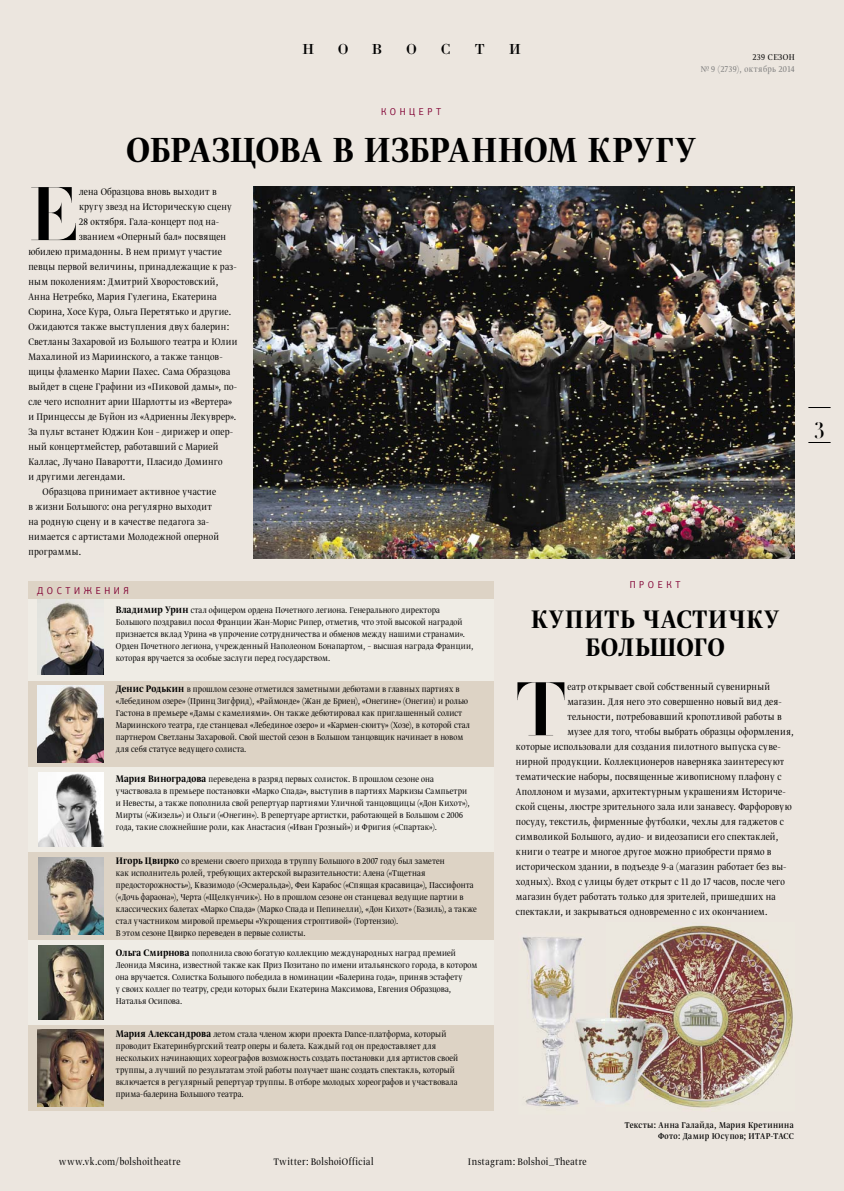
<style>
.page{position:relative;width:844px;height:1191px;background:#fff}
.page>*{position:absolute;margin:0;border:0;box-sizing:border-box;transform-origin:0 0}
.t1{font:74.75px "Borjomi Light C";color:#000}
.t2{font:41.25px "Greta Dis Nar Pro Med";letter-spacing:.005em;color:#000}
.t3{font:30px/28.8px "Greta Dis Nar Pro Med";letter-spacing:.03em;color:#000;text-align:center}
.t4{font:22.62px "Borjomi Light C";color:#000}
.t5{font:15px "Borjomi C";color:#000}
.t6{font:11.25px "Greta Dis Nar Pro Lig";letter-spacing:.03em;color:#000}
.t7{font:11.25px "Greta Dis Nar Pro Lig";letter-spacing:.01em;color:#000}
.t8{font:10px/12px "Greta Dis Nar Pro Lig";letter-spacing:.015em;color:#000}
.t9{font:10px/11.2px "Greta Dis Nar Pro Reg";letter-spacing:.04em;color:#000;text-align:right}
.t10{font:10px "PF Agora Sans Pro";letter-spacing:.4em;color:#810033;scale:.9 1}
.t11{font:10px "Greta Dis Nar Pro Lig";letter-spacing:.055em;color:#7c7c7c}
.s1{font-family:"Greta Dis Nar Pro Med";font-size:11.25px}
</style>
<div class="page">
<div style="left:0;top:0;width:843px;height:1191px;background:#ece6df"></div>
<div style="left:28px;top:580px;width:465px;height:530px;background:#ddd3c5"></div>
<div style="left:28px;top:599px;width:465px;height:81px;background:#efece5"></div>
<div style="left:28px;top:767px;width:465px;height:85px;background:#efece5"></div>
<div style="left:28px;top:940px;width:465px;height:84px;background:#efece5"></div>
<img style="left:38px;top:945px;width:65px;height:74px">
<img style="left:38px;top:772px;width:65px;height:74px">
<img style="left:38px;top:599px;width:65px;height:75px">
<img style="left:38px;top:1029px;width:65px;height:77px">
<img style="left:38px;top:857px;width:65px;height:77px">
<img style="left:38px;top:685px;width:65px;height:77px">
<img style="left:609px;top:925px;width:184px;height:183px">
<img style="left:585px;top:1013px;width:83px;height:93px">
<img style="left:522px;top:937px;width:63px;height:170px">
<img style="left:253px;top:186px;width:541px;height:372px">
<svg style="left:808px;top:442px;width:22px;height:1px"></svg>
<svg style="left:808px;top:407px;width:22px;height:1px"></svg>
<h3 class="t5" style="left:302px;top:43px;width:13px">Н</h3>
<h3 class="t5" style="left:338px;top:43px;width:12px">О</h3>
<h3 class="t5" style="left:372px;top:43px;width:12px">В</h3>
<h3 class="t5" style="left:406px;top:43px;width:12px">О</h3>
<h3 class="t5" style="left:441px;top:43px;width:12px">С</h3>
<h3 class="t5" style="left:474px;top:43px;width:12px">Т</h3>
<h3 class="t5" style="left:509px;top:43px;width:13px">И</h3>
<p class="t8" style="left:752px;top:51px;width:43px">239 СЕЗОН</p>
<p class="t11" style="left:700px;top:64px;width:95px">№ 9 (2739), октябрь 2014</p>
<p class="t10" style="left:381px;top:107px;width:68px">КОНЦЕРТ</p>
<h2 class="t2" style="left:126px;top:132px;width:571px">ОБРАЗЦОВА В ИЗБРАННОМ КРУГУ</h2>
<h1 class="t1" style="left:28px;top:186px;width:51px">Е</h1>
<p class="t6" style="left:79px;top:187px;width:139px">лена Образцова вновь выходит в</p>
<p class="t6" style="left:79px;top:202px;width:154px">кругу звезд на Историческую сцену</p>
<p class="t6" style="left:79px;top:217px;width:141px">28 октября. Гала-концерт под на-</p>
<p class="t6" style="left:79px;top:232px;width:148px">званием «Оперный бал» посвящен</p>
<p class="t6" style="left:28px;top:247px;width:195px">юбилею примадонны. В нем примут участие</p>
<p class="t6" style="left:28px;top:262px;width:210px">певцы первой величины, принадлежащие к раз-</p>
<p class="t6" style="left:28px;top:277px;width:191px">ным поколениям: Дмитрий Хворостовский,</p>
<p class="t6" style="left:28px;top:292px;width:190px">Анна Нетребко, Мария Гулегина, Екатерина</p>
<p class="t7" style="left:28px;top:307px;width:204px">Сюрина, Хосе Кура, Ольга Перетятько и другие.</p>
<p class="t6" style="left:28px;top:322px;width:202px">Ожидаются также выступления двух балерин:</p>
<p class="t6" style="left:28px;top:337px;width:210px">Светланы Захаровой из Большого театра и Юлии</p>
<p class="t6" style="left:28px;top:352px;width:196px">Махалиной из Мариинского, а также танцов-</p>
<p class="t6" style="left:28px;top:367px;width:203px">щицы фламенко Марии Пахес. Сама Образцова</p>
<p class="t6" style="left:28px;top:382px;width:210px">выйдет в сцене Графини из «Пиковой дамы», по-</p>
<p class="t6" style="left:28px;top:397px;width:205px">сле чего исполнит арии Шарлотты из «Вертера»</p>
<p class="t6" style="left:28px;top:412px;width:209px">и Принцессы де Буйон из «Адриенны Лекуврер».</p>
<p class="t7" style="left:28px;top:427px;width:206px">За пульт встанет Юджин Кон – дирижер и опер-</p>
<p class="t6" style="left:28px;top:442px;width:191px">ный концертмейстер, работавший с Марией</p>
<p class="t6" style="left:28px;top:457px;width:196px">Каллас, Лучано Паваротти, Пласидо Доминго</p>
<p class="t6" style="left:28px;top:472px;width:98px">и другими легендами.</p>
<p class="t6" style="left:43px;top:487px;width:175px">Образцова принимает активное участие</p>
<p class="t6" style="left:28px;top:502px;width:185px">в жизни Большого: она регулярно выходит</p>
<p class="t6" style="left:28px;top:517px;width:182px">на родную сцену и в качестве педагога за-</p>
<p class="t6" style="left:28px;top:532px;width:192px">нимается с артистами Молодежной оперной</p>
<p class="t6" style="left:28px;top:547px;width:54px">программы.</p>
<p class="t10" style="left:37px;top:586px;width:104px">ДОСТИЖЕНИЯ</p>
<p class="t8" style="left:116px;top:605px;width:359px"><span class="s1">Владимир Урин</span> стал офицером ордена Почетного легиона. Генерального директора Большого поздравил посол Франции Жан-Морис Рипер, отметив, что этой высокой наградой признается вклад Урина «в упрочение сотрудничества и обменов между нашими странами».<br>Орден Почетного легиона, учрежденный Наполеоном Бонапартом, – высшая награда Франции, которая вручается за особые заслуги перед государством.</p>
<p class="t8" style="left:116px;top:683px;width:355px"><span class="s1">Денис Родькин</span> в прошлом сезоне отметился заметными дебютами в главных партиях в «Лебедином озере» (Принц Зигфрид), «Раймонде» (Жан де Бриен), «Онегине» (Онегин) и ролью Гастона в премьере «Дамы с камелиями». Он также дебютировал как приглашенный солист Мариинского театра, где станцевал «Лебединое озеро» и «Кармен-сюиту» (Хозе), в которой стал партнером Светланы Захаровой. Свой шестой сезон в Большом танцовщик начинает в новом для себя статусе ведущего солиста.</p>
<p class="t8" style="left:116px;top:774px;width:355px"><span class="s1">Мария Виноградова</span> переведена в разряд первых солисток. В прошлом сезоне она участвовала в премьере постановки «Марко Спада», выступив в партиях Маркизы Сампьетри и Невесты, а также пополнила свой репертуар партиями Уличной танцовщицы («Дон Кихот»), Мирты («Жизель») и Ольги («Онегин»). В репертуаре артистки, работающей в Большом с 2006 года, такие сложнейшие роли, как Анастасия («Иван Грозный») и Фригия («Спартак»).</p>
<p class="t8" style="left:116px;top:856px;width:362px"><span class="s1">Игорь Цвирко</span> со времени своего прихода в труппу Большого в 2007 году был заметен<br>как исполнитель ролей, требующих актерской выразительности: Алена («Тщетная предосторожность»), Квазимодо («Эсмеральда»), Феи Карабос («Спящая красавица»), Пассифонта («Дочь фараона»), Черта («Щелкунчик»). Но в прошлом сезоне он станцевал ведущие партии в классических балетах «Марко Спада» (Марко Спада и Пепинелли), «Дон Кихот» (Базиль), а также стал участником мировой премьеры «Укрощения строптивой» (Гортензио).<br>В этом сезоне Цвирко переведен в первые солисты.</p>
<p class="t8" style="left:116px;top:947px;width:363px"><span class="s1">Ольга Смирнова</span> пополнила свою богатую коллекцию международных наград премией Леонида Мясина, известной также как Приз Позитано по имени итальянского города, в котором она вручается. Солистка Большого победила в номинации «Балерина года», приняв эстафету<br>у своих коллег по театру, среди которых были Екатерина Максимова, Евгения Образцова, Наталья Осипова.</p>
<p class="t8" style="left:116px;top:1028px;width:344px"><span class="s1">Мария Александрова</span> летом стала членом жюри проекта Dance-платформа, который проводит Екатеринбургский театр оперы и балета. Каждый год он предоставляет для нескольких начинающих хореографов возможность создать постановки для артистов своей труппы, а лучший по результатам этой работы получает шанс создать спектакль, который включается в регулярный репертуар труппы. В отборе молодых хореографов и участвовала прима-балерина Большого театра.</p>
<p class="t10" style="left:629px;top:580px;width:58px">ПРОЕКТ</p>
<h3 class="t3" style="left:531px;top:606px;width:249px">КУПИТЬ ЧАСТИЧКУ<br>БОЛЬШОГО</h3>
<h1 class="t1" style="left:516px;top:681px;width:51px">Т</h1>
<p class="t6" style="left:567px;top:682px;width:204px">еатр открывает свой собственный сувенирный</p>
<p class="t6" style="left:567px;top:697px;width:216px">магазин. Для него это совершенно новый вид дея-</p>
<p class="t6" style="left:567px;top:712px;width:216px">тельности, потребовавший кропотливой работы в</p>
<p class="t6" style="left:567px;top:727px;width:228px">музее для того, чтобы выбрать образцы оформления,</p>
<p class="t6" style="left:516px;top:742px;width:266px">которые использовали для создания пилотного выпуска суве-</p>
<p class="t6" style="left:516px;top:757px;width:270px">нирной продукции. Коллекционеров наверняка заинтересуют</p>
<p class="t6" style="left:516px;top:772px;width:267px">тематические наборы, посвященные живописному плафону с</p>
<p class="t6" style="left:516px;top:787px;width:271px">Аполлоном и музами, архитектурным украшениям Историче-</p>
<p class="t6" style="left:516px;top:802px;width:277px">ской сцены, люстре зрительного зала или занавесу. Фарфоровую</p>
<p class="t7" style="left:516px;top:817px;width:269px">посуду, текстиль, фирменные футболки, чехлы для гаджетов с</p>
<p class="t7" style="left:516px;top:832px;width:264px">символикой Большого, аудио- и видеозаписи его спектаклей,</p>
<p class="t6" style="left:516px;top:847px;width:257px">книги о театре и многое другое можно приобрести прямо в</p>
<p class="t6" style="left:516px;top:862px;width:272px">историческом здании, в подъезде 9-а (магазин работает без вы-</p>
<p class="t6" style="left:516px;top:877px;width:270px">ходных). Вход с улицы будет открыт с 11 до 17 часов, после чего</p>
<p class="t6" style="left:516px;top:892px;width:261px">магазин будет работать только для зрителей, пришедших на</p>
<p class="t6" style="left:516px;top:907px;width:253px">спектакли, и закрываться одновременно с их окончанием.</p>
<p class="t9" style="left:624px;top:1119px;width:170px">Тексты: Анна Галайда, Мария Кретинина<br>Фото: Дамир Юсупов; ИТАР-ТАСС</p>
<p class="t6" style="left:59px;top:1156px;width:123px">www.vk.com/bolshoitheatre</p>
<p class="t6" style="left:273px;top:1156px;width:101px">Twitter: BolshoiOfficial</p>
<p class="t6" style="left:467px;top:1156px;width:120px">Instagram: Bolshoi_Theatre</p>
<h3 class="t4" style="left:814px;top:415px;width:11px">3</h3>
</div>
